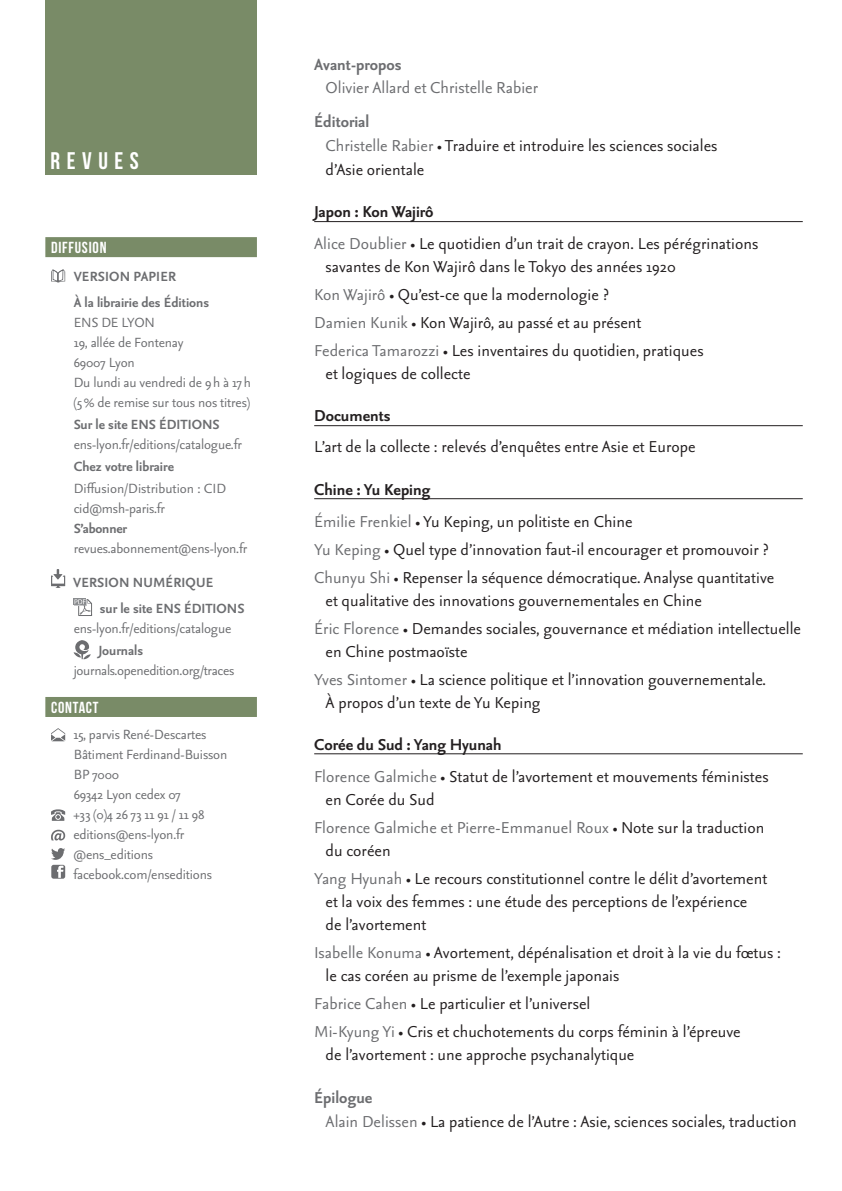
<style>
.page{position:relative;width:842px;height:1191px;background:#fff}
.page>*{position:absolute;margin:0;border:0;box-sizing:border-box;transform-origin:0 0}
.t1{font:24px "Bebas Neue";letter-spacing:.275em;color:#fff}
.t2{font:19px/28px "Seria Sans Pro";color:#231f20}
.t3{font:19px/28px "Seria Sans Pro";color:#6c6d70}
.t4{font:700 19px "Seria Sans Pro";color:#6c6d70}
.t5{font:700 19px "Seria Sans Pro";color:#231f20}
.t6{font:16px/20px "Seria Sans Pro";letter-spacing:-.01em;color:#6c6d70}
.t7{font:700 16px/26px "Seria Sans Pro";color:#6c6d70}
.t8{font:16px "Bebas Neue";letter-spacing:.05em;color:#fff}
.s1{font-weight:700;color:#6c6d70}
.s2{color:#6c6d70}
.s3{font-weight:700}
.s4{color:#231f20}
</style>
<div class="page">
<div style="left:45px;top:0;width:212px;height:175px;background:#798b67"></div>
<hr style="left:314px;top:221px;width:489px;height:1px;background:#231f20">
<hr style="left:314px;top:425px;width:489px;height:1px;background:#231f20">
<hr style="left:314px;top:498px;width:489px;height:1px;background:#231f20">
<hr style="left:314px;top:753px;width:489px;height:1px;background:#231f20">
<div style="left:45px;top:237px;width:212px;height:20px;background:#798b67"></div>
<div style="left:45px;top:697px;width:212px;height:20px;background:#798b67"></div>
<svg style="left:74px;top:598px;width:12px;height:7px"></svg>
<svg style="left:75px;top:599px;width:17px;height:17px"></svg>
<svg style="left:74px;top:640px;width:17px;height:19px"></svg>
<svg style="left:51px;top:269px;width:14px;height:14px"></svg>
<svg style="left:51px;top:569px;width:14px;height:19px"></svg>
<svg style="left:51px;top:728px;width:14px;height:13px"></svg>
<svg style="left:51px;top:809px;width:14px;height:12px"></svg>
<svg style="left:51px;top:829px;width:14px;height:50px"></svg>
<p class="t1" style="left:50px;top:148px;width:90px">REVUES</p>
<p class="t8" style="left:51px;top:239px;width:57px">DIFFUSION</p>
<p class="t7" style="left:74px;top:262px;width:137px">VERSION PAPIER<br>À la librairie des Éditions</p>
<p class="t6" style="left:74px;top:311px;width:179px">ENS DE LYON<br>19, allée de Fontenay<br>69007 Lyon<br>Du lundi au vendredi de 9h à 17h (5% de remise sur tous nos titres)</p>
<p class="t7" style="left:74px;top:410px;width:147px">Sur le site ENS ÉDITIONS</p>
<p class="t6" style="left:74px;top:433px;width:170px">ens-lyon.fr/editions/catalogue.fr</p>
<p class="t7" style="left:74px;top:452px;width:102px">Chez votre libraire</p>
<p class="t6" style="left:74px;top:477px;width:154px">Diffusion/Distribution : CID cid@msh-paris.fr</p>
<p class="t7" style="left:74px;top:514px;width:55px">S’abonner</p>
<p class="t6" style="left:74px;top:537px;width:175px">revues.abonnement@ens-lyon.fr</p>
<p class="t7" style="left:100px;top:568px;width:146px;text-indent:-27px">VERSION NUMÉRIQUE<br>sur le site ENS ÉDITIONS</p>
<p class="t6" style="left:74px;top:617px;width:159px">ens-lyon.fr/editions/catalogue</p>
<p class="t7" style="left:99px;top:636px;width:46px">Journals</p>
<p class="t6" style="left:74px;top:659px;width:162px">journals.openedition.org/traces</p>
<p class="t8" style="left:51px;top:698px;width:49px">CONTACT</p>
<p class="t6" style="left:73px;top:723px;width:156px">15, parvis René-Descartes<br>Bâtiment Ferdinand-Buisson<br>BP 7000<br>69342 Lyon cedex 07<br>+33 (0)4 26 73 11 91 / 11 98 editions@ens-lyon.fr @ens_editions facebook.com/enseditions</p>
<p class="t4" style="left:314px;top:52px;width:89px">Avant-propos</p>
<p class="t3" style="left:326px;top:73px;width:214px">Olivier Allard et Christelle Rabier</p>
<p class="t2" style="left:326px;top:109px;width:393px;line-height:24px;text-indent:-11px"><span class="s1">Éditorial<br></span><span class="s2">Christelle Rabier</span> • Traduire et introduire les sciences sociales d’Asie orientale</p>
<p class="t2" style="left:314px;top:195px;width:446px;line-height:32px"><span class="s3">Japon : Kon Wajirô<br></span><span class="s2">Alice Doublier</span> • Le quotidien d’un trait de crayon. Les pérégrinations</p>
<p class="t2" style="left:314px;top:252px;width:391px;text-indent:11px">savantes de Kon Wajirô dans le Tokyo des années 1920<br><span class="s2">Kon Wajirô</span> • Qu’est-ce que la modernologie ?<br><span class="s2">Damien Kunik</span> • Kon Wajirô, au passé et au présent<br><span class="s2">Federica Tamarozzi</span> • Les inventaires du quotidien, pratiques</p>
<p class="t2" style="left:326px;top:359px;width:147px">et logiques de collecte</p>
<p class="t5" style="left:314px;top:403px;width:78px">Documents</p>
<p class="t2" style="left:314px;top:432px;width:383px">L’art de la collecte : relevés d’enquêtes entre Asie et Europe</p>
<p class="t2" style="left:314px;top:472px;width:320px;line-height:32px"><span class="s3">Chine : Yu Keping<br></span><span class="s2">Émilie Frenkiel</span> • Yu Keping, un politiste en Chine</p>
<p class="t2" style="left:314px;top:534px;width:462px"><span class="s2">Yu Keping</span> • Quel type d’innovation faut-il encourager et promouvoir ?<br><span class="s2">Chunyu Shi</span> • Repenser la séquence démocratique. Analyse quantitative</p>
<p class="t2" style="left:314px;top:585px;width:488px;text-indent:11px">et qualitative des innovations gouvernementales en Chine<br><span class="s2">Éric Florence</span> • Demandes sociales, gouvernance et médiation intellectuelle</p>
<p class="t2" style="left:314px;top:636px;width:453px;text-indent:11px">en Chine postmaoïste<br><span class="s2">Yves Sintomer</span> • La science politique et l’innovation gouvernementale.</p>
<p class="t2" style="left:326px;top:687px;width:217px">À propos d’un texte de Yu Keping</p>
<p class="t2" style="left:314px;top:727px;width:456px;line-height:32px"><span class="s3">Corée du Sud : Yang Hyunah<br></span><span class="s2">Florence Galmiche</span> • Statut de l’avortement et mouvements féministes</p>
<p class="t3" style="left:314px;top:784px;width:452px;text-indent:11px"><span class="s4">en Corée du Sud<br></span>Florence Galmiche et Pierre-Emmanuel Roux <span class="s4">• Note sur la traduction</span></p>
<p class="t2" style="left:314px;top:835px;width:455px;text-indent:11px">du coréen<br><span class="s2">Yang Hyunah</span> • Le recours constitutionnel contre le délit d’avortement</p>
<p class="t2" style="left:326px;top:889px;width:423px;line-height:23px">et la voix des femmes : une étude des perceptions de l’expérience de l’avortement</p>
<p class="t2" style="left:326px;top:940px;width:457px;line-height:23px;text-indent:-11px"><span class="s2">Isabelle Konuma</span> • Avortement, dépénalisation et droit à la vie du fœtus : le cas coréen au prisme de l’exemple japonais</p>
<p class="t2" style="left:314px;top:988px;width:428px"><span class="s2">Fabrice Cahen</span> • Le particulier et l’universel<br><span class="s2">Mi-Kyung Yi</span> • Cris et chuchotements du corps féminin à l’épreuve</p>
<p class="t2" style="left:326px;top:1039px;width:310px">de l’avortement : une approche psychanalytique</p>
<p class="t2" style="left:326px;top:1084px;width:473px;line-height:24px;text-indent:-11px"><span class="s1">Épilogue<br></span><span class="s2">Alain Delissen</span> • La patience de l’Autre : Asie, sciences sociales, traduction</p>
</div>
